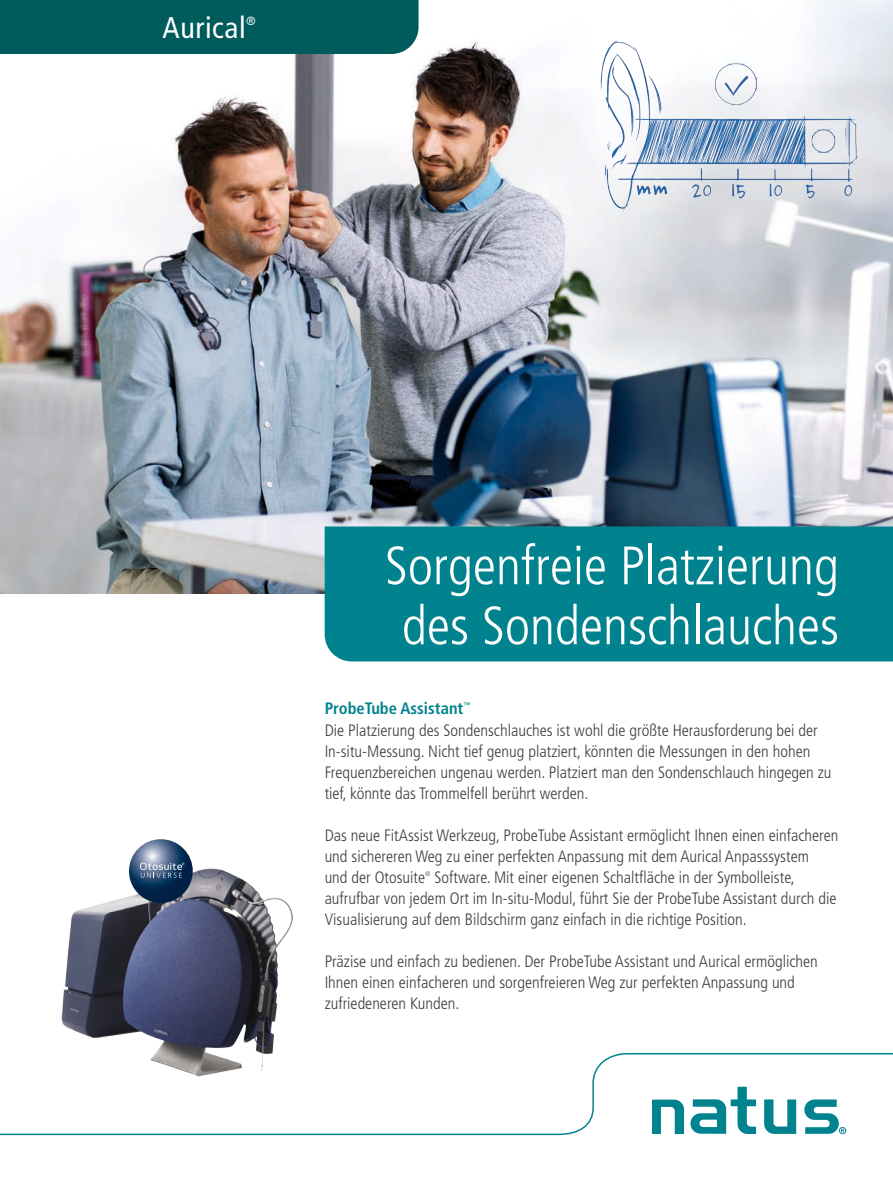
<style>
.page{position:relative;width:893px;height:1188px;background:#fff}
.page>*{position:absolute;margin:0;border:0;box-sizing:border-box;transform-origin:0 0}
.t1{font:300 condensed 54px/60px "Frutiger LT Std";color:#fff;text-align:center}
.t2{font:condensed 30px "Frutiger LT Std";letter-spacing:.02em;color:#fff}
.t3{font:300 condensed 16.5px/21px "Frutiger LT Std";color:#3e3e40}
.t4{font:700 condensed 16.5px "Frutiger LT Std";color:#00838e}
.t5{font:condensed 12px "Frutiger LT Std";color:#fff}
.t6{font:700 condensed 6.6px "Frutiger LT Std";color:#00838e}
.t7{font:300 condensed 6.6px "Frutiger LT Std";color:#3e3e40}
</style>
<div class="page">
<img style="left:0;top:0;width:893px;height:594px">
<div style="left:0;top:0;width:418px;height:54px;background:#005b5d"></div>
<img style="left:595px;top:37px;width:268px;height:179px">
<svg style="left:0;top:1053px;width:893px;height:83px"></svg>
<div style="left:325px;top:526px;width:568px;height:136px;background:#00838e"></div>
<svg style="left:652px;top:1100px;width:32px;height:34px"></svg>
<svg style="left:764px;top:1099px;width:32px;height:35px"></svg>
<svg style="left:690px;top:1087px;width:66px;height:47px"></svg>
<svg style="left:804px;top:1099px;width:42px;height:35px"></svg>
<img style="left:58px;top:868px;width:240px;height:222px">
<svg style="left:129px;top:839px;width:64px;height:64px;background:#5e748f"></svg>
<h2 class="t2" style="left:163px;top:10px;width:85px">Aurical</h2>
<p class="t5" style="left:246px;top:14px;width:11px">®</p>
<h1 class="t1" style="left:385px;top:536px;width:456px">Sorgenfreie Platzierung des Sondenschlauches</h1>
<p class="t4" style="left:325px;top:698px;width:140px">ProbeTube Assistant</p>
<p class="t6" style="left:463px;top:700px;width:8px">™</p>
<p class="t3" style="left:325px;top:720px;width:508px">Die Platzierung des Sondenschlauches ist wohl die größte Herausforderung bei der In-situ-Messung. Nicht tief genug platziert, könnten die Messungen in den hohen Frequenzbereichen ungenau werden. Platziert man den Sondenschlauch hingegen zu tief, könnte das Trommelfell berührt werden.</p>
<p class="t3" style="left:325px;top:825px;width:515px">Das neue FitAssist Werkzeug, ProbeTube Assistant ermöglicht Ihnen einen einfacheren und sichereren Weg zu einer perfekten Anpassung mit dem Aurical Anpasssystem<br>und der Otosuite</p>
<p class="t3" style="left:325px;top:867px;width:513px;text-indent:110px">Software. Mit einer eigenen Schaltfläche in der Symbolleiste, aufrufbar von jedem Ort im In-situ-Modul, führt Sie der ProbeTube Assistant durch die<br>Visualisierung auf dem Bildschirm ganz einfach in die richtige Position.</p>
<p class="t3" style="left:325px;top:951px;width:495px">Präzise und einfach zu bedienen. Der ProbeTube Assistant und Aurical ermöglichen<br>Ihnen einen einfacheren und sorgenfreieren Weg zur perfekten Anpassung und zufriedeneren Kunden.</p>
<p class="t7" style="left:425px;top:870px;width:7px">®</p>
</div>
